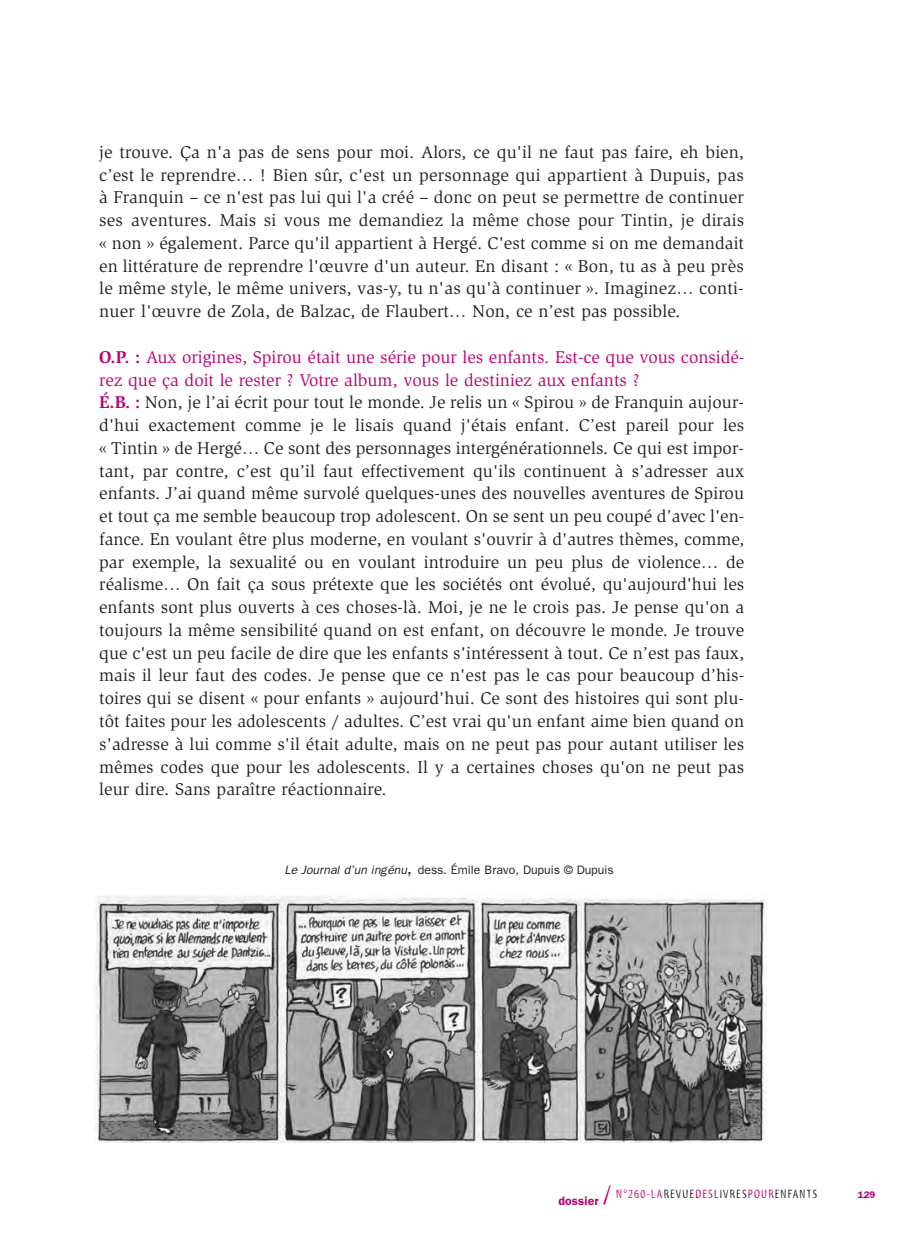
<style>
.page{position:relative;width:918px;height:1241px;background:#fff}
.page>*{position:absolute;margin:0;border:0;box-sizing:border-box;transform-origin:0 0}
.t1{font:17.5px/22.8px "Slimbach";letter-spacing:.005em;color:#231f20;text-align:justify}
.t2{font:12.25px "Franklin Gothic";letter-spacing:-.005em;color:#231f20}
.t3{font:12.25px "Myriad Tilt";letter-spacing:.1em;color:#231f20}
.t4{font:600 9.62px "Franklin Gothic";color:#bb016f}
.s1{font-weight:700;color:#bb016f}
.s2{color:#bb016f}
.s3{font-style:italic}
.s4{font-size:17.5px}
.s5{font-family:"Franklin Gothic";font-weight:600;color:#bb016f}
.s6{font-size:26.25px;color:#bb016f}
</style>
<div class="page">
<img style="left:93px;top:895px;width:673px;height:247px">
<p class="t1" style="left:99px;top:142px;width:646px">je trouve. Ça n'a pas de sens pour moi. Alors, ce qu'il ne faut pas faire, eh bien, c’est le reprendre… ! Bien sûr, c'est un personnage qui appartient à Dupuis, pas à Franquin – ce n'est pas lui qui l'a créé – donc on peut se permettre de continuer ses aventures. Mais si vous me demandiez la même chose pour Tintin, je dirais « non » également. Parce qu'il appartient à Hergé. C'est comme si on me demandait en littérature de reprendre l'œuvre d'un auteur. En disant : « Bon, tu as à peu près le même style, le même univers, vas-y, tu n'as qu'à continuer ». Imaginez… conti&shy;nuer l'œuvre de Zola, de Balzac, de Flaubert… Non, ce n’est pas possible.</p>
<p class="t1" style="left:99px;top:347px;width:646px;text-align:left"><span class="s1">O.P. :</span> <span class="s2">Aux origines, Spirou était une série pour les enfants. Est-ce que vous considé&shy;rez que ça doit le rester ? Votre album, vous le destiniez aux enfants ?<br></span><span class="s1">É.B. :</span> Non, je l’ai écrit pour tout le monde. Je relis un « Spirou » de Franquin aujour&shy;d'hui exactement comme je le lisais quand j'étais enfant. C’est pareil pour les « Tintin » de Hergé… Ce sont des personnages intergénérationnels. Ce qui est impor&shy;tant, par contre, c’est qu’il faut effectivement qu'ils continuent à s’adresser aux enfants. J’ai quand même survolé quelques-unes des nouvelles aventures de Spirou et tout ça me semble beaucoup trop adolescent. On se sent un peu coupé d’avec l'en&shy;fance. En voulant être plus moderne, en voulant s'ouvrir à d'autres thèmes, comme, par exemple, la sexualité ou en voulant introduire un peu plus de violence… de réalisme… On fait ça sous prétexte que les sociétés ont évolué, qu'aujourd'hui les enfants sont plus ouverts à ces choses-là. Moi, je ne le crois pas. Je pense qu'on a toujours la même sensibilité quand on est enfant, on découvre le monde. Je trouve que c'est un peu facile de dire que les enfants s'intéressent à tout. Ce n’est pas faux, mais il leur faut des codes. Je pense que ce n'est pas le cas pour beaucoup d’his&shy;toires qui se disent « pour enfants » aujourd'hui. Ce sont des histoires qui sont plu&shy;tôt faites pour les adolescents / adultes. C’est vrai qu'un enfant aime bien quand on s'adresse à lui comme s'il était adulte, mais on ne peut pas pour autant utiliser les mêmes codes que pour les adolescents. Il y a certaines choses qu'on ne peut pas leur dire. Sans paraître réactionnaire.</p>
<p class="t2" style="left:285px;top:862px;width:330px"><span class="s3">Le Journal d’un ingénu</span><span class="s4">,</span> dess. Émile Bravo, Dupuis © Dupuis</p>
<p class="t3" style="left:558px;top:1188px;width:260px"><span class="s5">dossier</span> <span class="s6">/</span> <span class="s2">N°260-LA</span>REVUE<span class="s2">DES</span>LIVRES<span class="s2">POUR</span>ENFANTS</p>
<p class="t4" style="left:858px;top:1188px;width:19px">129</p>
</div>
